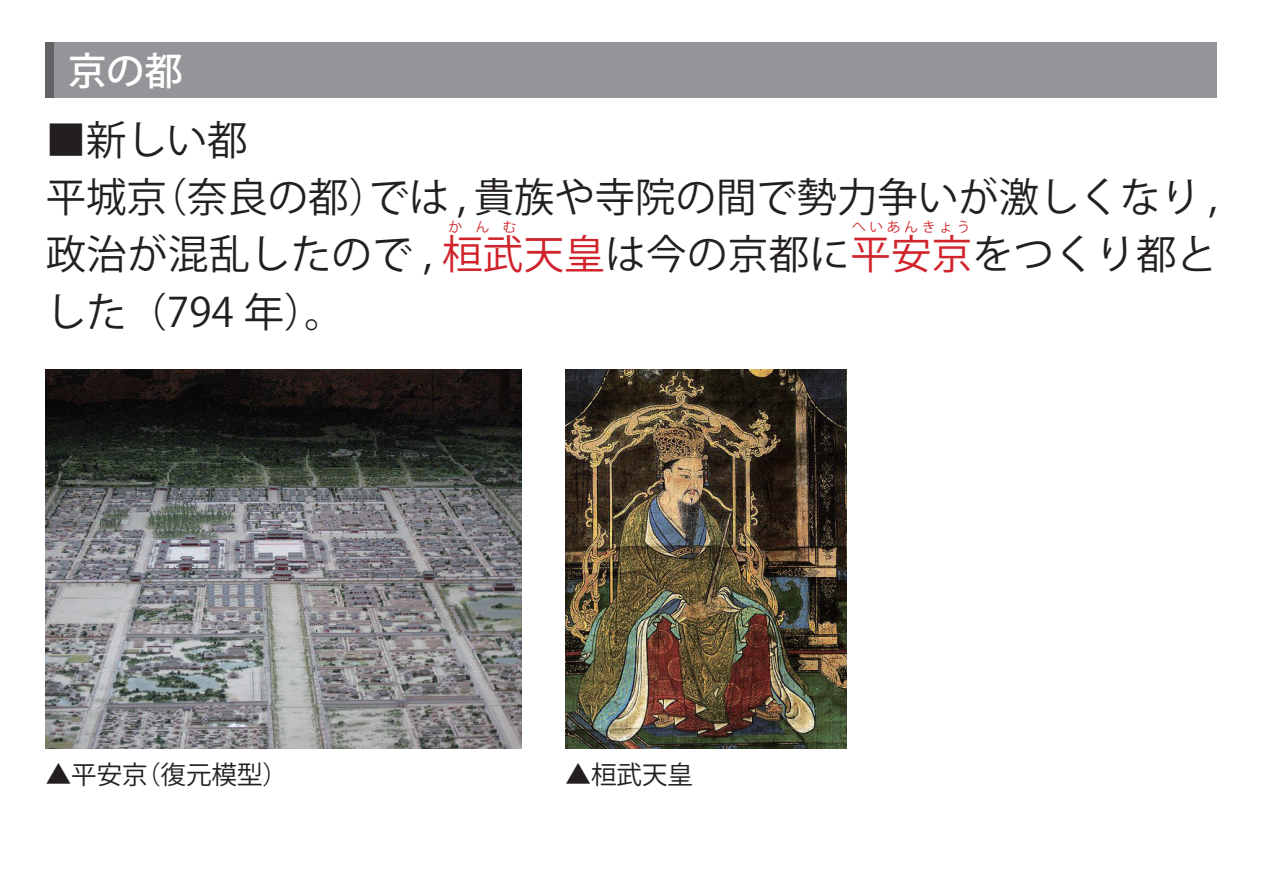
<style>
.page{position:relative;width:1263px;height:893px;background:#fff}
.page>*{position:absolute;margin:0;border:0;box-sizing:border-box;transform-origin:0 0}
.t1{font:40.35px/57.4px "Koz Go Pr 6 N";color:#231f20}
.t2{font:500 38.25px "Koz Go Pr 6 N";color:#fff}
.t3{font:25.5px "Koz Go Pr 6 N";color:#231f20}
.t4{font:13.8px "Koz Go Pr 6 N";letter-spacing:.26em;color:#d1232a}
.s1{color:#d1232a}
</style>
<div class="page">
<img style="left:566px;top:370px;width:280px;height:378px">
<img style="left:46px;top:370px;width:476px;height:378px">
<div style="left:46px;top:43px;width:1171px;height:55px;background:#939598"></div>
<div style="left:46px;top:43px;width:8px;height:55px;background:#636366"></div>
<p class="t2" style="left:68px;top:49px;width:116px">京の都</p>
<p class="t1" style="left:46px;top:112px;width:1173px">■新しい都<br>平城京（奈良の都）では , 貴族や寺院の間で勢力争いが激しくなり ,政治が混乱したので , <span class="s1">桓武天皇</span>は今の京都に<span class="s1">平安京</span>をつくり都と</p>
<p class="t4" style="left:449px;top:219px;width:69px">かんむ</p>
<p class="t4" style="left:852px;top:219px;width:120px">へいあんきょう</p>
<p class="t1" style="left:46px;top:284px;width:301px">した（794 年）。</p>
<p class="t3" style="left:46px;top:760px;width:244px">▲平安京（復元模型）</p>
<p class="t3" style="left:566px;top:760px;width:129px">▲桓武天皇</p>
</div>
